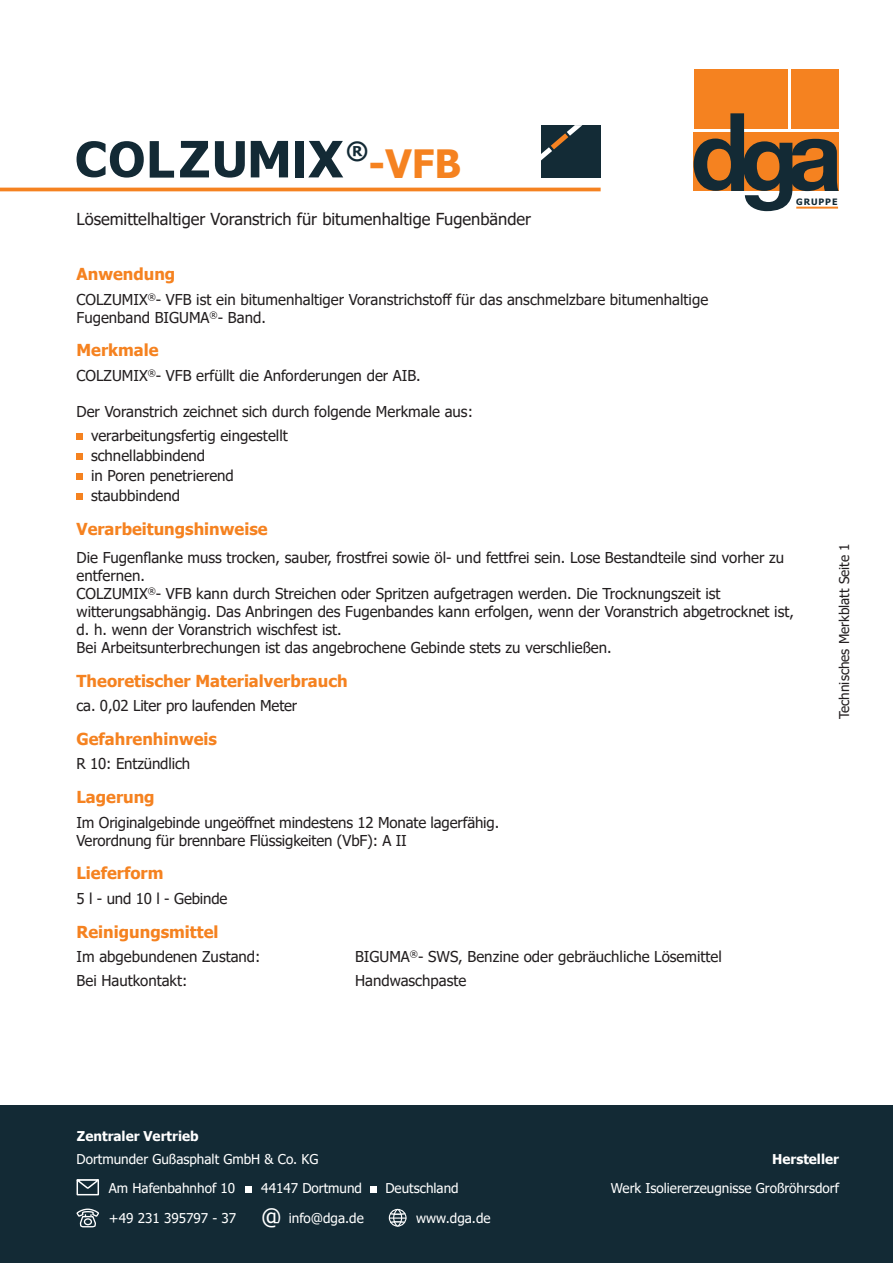
<style>
.page{position:relative;width:893px;height:1263px;background:#fff}
.page>*{position:absolute;margin:0;border:0;box-sizing:border-box;transform-origin:0 0}
.t1{font:700 39px "Tahoma";color:#f58220}
.t2{font:700 24px "Tahoma";color:#132a35}
.t3{font:700 16.5px "Tahoma";color:#f58220}
.t4{font:16.5px "Tahoma";color:#231f20}
.t5{font:15px/18px "Tahoma";color:#231f20}
.t6{font:13.5px/28.2px "Tahoma";color:#fff}
.t7{font:700 13.5px "Tahoma";color:#fff}
.t8{font:13.5px "Tahoma";color:#231f20}
.t9{font:700 8.85px "Tahoma";letter-spacing:.1em;color:#132a35}
.s1{font-size:22.5px}
</style>
<div class="page">
<div style="left:694px;top:69px;width:93px;height:59px;background:#f58220"></div>
<div style="left:791px;top:69px;width:48px;height:59px;background:#f58220"></div>
<svg style="left:694px;top:113px;width:145px;height:98px"></svg>
<hr style="left:0;top:188px;width:601px;height:3px;background:#f58220">
<div style="left:541px;top:125px;width:60px;height:53px;background:#132b36"></div>
<svg style="left:541px;top:125px;width:41px;height:36px"></svg>
<svg style="left:215px;top:141px;width:30px;height:37px"></svg>
<svg style="left:251px;top:141px;width:37px;height:36px"></svg>
<svg style="left:77px;top:141px;width:67px;height:37px"></svg>
<svg style="left:150px;top:141px;width:24px;height:37px"></svg>
<svg style="left:180px;top:141px;width:29px;height:36px"></svg>
<div style="left:296px;top:141px;width:8px;height:37px;background:#132a35"></div>
<svg style="left:308px;top:141px;width:35px;height:36px"></svg>
<div style="left:77px;top:433px;width:6px;height:7px;background:#f58220"></div>
<div style="left:77px;top:453px;width:6px;height:7px;background:#f58220"></div>
<div style="left:77px;top:473px;width:6px;height:7px;background:#f58220"></div>
<div style="left:77px;top:493px;width:6px;height:7px;background:#f58220"></div>
<div style="left:0;top:1105px;width:893px;height:158px;background:#132a35"></div>
<svg style="left:77px;top:1179px;width:22px;height:16px"></svg>
<svg style="left:245px;top:1186px;width:6px;height:6px"></svg>
<svg style="left:77px;top:1208px;width:22px;height:19px"></svg>
<svg style="left:371px;top:1186px;width:6px;height:6px"></svg>
<div style="left:389px;top:1209px;width:17px;height:17px;border:1px solid #fff;border-radius:50%"></div>
<div style="left:393px;top:1209px;width:9px;height:17px;border:1px solid #fff;border-radius:50%"></div>
<svg style="left:389px;top:1212px;width:17px;height:12px"></svg>
<h2 class="t2" style="left:346px;top:137px;width:24px">®</h2>
<h1 class="t1" style="left:369px;top:136px;width:94px">-VFB</h1>
<p class="t4" style="left:77px;top:208px;width:456px">Lösemittelhaltiger Voranstrich für bitumenhaltige Fugenbänder</p>
<p class="t3" style="left:77px;top:263px;width:100px">Anwendung</p>
<p class="t5" style="left:77px;top:291px;width:633px">COLZUMIX<sup>®</sup>- VFB ist ein bitumenhaltiger Voranstrichstoff für das anschmelzbare bitumenhaltige<br>Fugenband BIGUMA<sup>®</sup>- Band.</p>
<p class="t3" style="left:77px;top:339px;width:84px">Merkmale</p>
<p class="t5" style="left:77px;top:367px;width:346px">COLZUMIX<sup>®</sup>- VFB erfüllt die Anforderungen der AIB.</p>
<p class="t5" style="left:91px;top:400px;width:383px;line-height:24.2px;text-indent:-14px">Der Voranstrich zeichnet sich durch folgende Merkmale aus: verarbeitungsfertig eingestellt</p>
<p class="t5" style="left:91px;top:446px;width:144px;line-height:20px">schnellabbindend<br>in Poren penetrierend staubbindend</p>
<p class="t9" style="left:796px;top:196px;width:43px">GRUPPE</p>
<p class="t3" style="left:77px;top:517px;width:193px">Verarbeitungshinweise</p>
<p class="t5" style="left:77px;top:550px;width:719px">Die Fugenflanke muss trocken, sauber, frostfrei sowie öl- und fettfrei sein. Lose Bestandteile sind vorher zu entfernen.<br>COLZUMIX<sup>®</sup>- VFB kann durch Streichen oder Spritzen aufgetragen werden. Die Trocknungszeit ist witterungsabhängig. Das Anbringen des Fugenbandes kann erfolgen, wenn der Voranstrich abgetrocknet ist, d. h. wenn der Voranstrich wischfest ist.<br>Bei Arbeitsunterbrechungen ist das angebrochene Gebinde stets zu verschließen.</p>
<p class="t3" style="left:77px;top:669px;width:273px">Theoretischer Materialverbrauch</p>
<p class="t5" style="left:77px;top:698px;width:222px">ca. 0,02 Liter pro laufenden Meter</p>
<p class="t3" style="left:77px;top:728px;width:142px">Gefahrenhinweis</p>
<p class="t5" style="left:77px;top:756px;width:115px">R 10: Entzündlich</p>
<p class="t3" style="left:77px;top:786px;width:80px">Lagerung</p>
<p class="t5" style="left:77px;top:814px;width:424px">Im Originalgebinde ungeöffnet mindestens 12 Monate lagerfähig.<br>Verordnung für brennbare Flüssigkeiten (VbF): A II</p>
<p class="t3" style="left:77px;top:862px;width:88px">Lieferform</p>
<p class="t5" style="left:77px;top:890px;width:152px">5 l - und 10 l - Gebinde</p>
<p class="t3" style="left:77px;top:920px;width:143px">Reinigungsmittel</p>
<p class="t5" style="left:77px;top:948px;width:186px">Im abgebundenen Zustand:</p>
<p class="t5" style="left:355px;top:948px;width:368px">BIGUMA<sup>®</sup>- SWS, Benzine oder gebräuchliche Lösemittel</p>
<p class="t5" style="left:77px;top:972px;width:112px">Bei Hautkontakt:</p>
<p class="t5" style="left:355px;top:972px;width:113px">Handwaschpaste</p>
<p class="t8" style="left:835px;top:719px;width:177px;rotate:-90deg">Technisches Merkblatt Seite 1</p>
<p class="t7" style="left:77px;top:1127px;width:123px">Zentraler Vertrieb</p>
<p class="t6" style="left:109px;top:1146px;width:211px;text-indent:-32px">Dortmunder Gußasphalt GmbH &amp; Co. KG<br>Am Hafenbahnhof 10</p>
<p class="t6" style="left:261px;top:1174px;width:102px">44147 Dortmund</p>
<p class="t6" style="left:109px;top:1204px;width:256px">+49 231 395797 - 37 <span class="s1">@</span> info@dga.de</p>
<p class="t6" style="left:385px;top:1174px;width:75px">Deutschland</p>
<p class="t6" style="left:416px;top:1205px;width:76px">www.dga.de</p>
<p class="t7" style="left:772px;top:1150px;width:68px">Hersteller</p>
<p class="t6" style="left:611px;top:1174px;width:230px">Werk Isoliererzeugnisse Großröhrsdorf</p>
</div>
